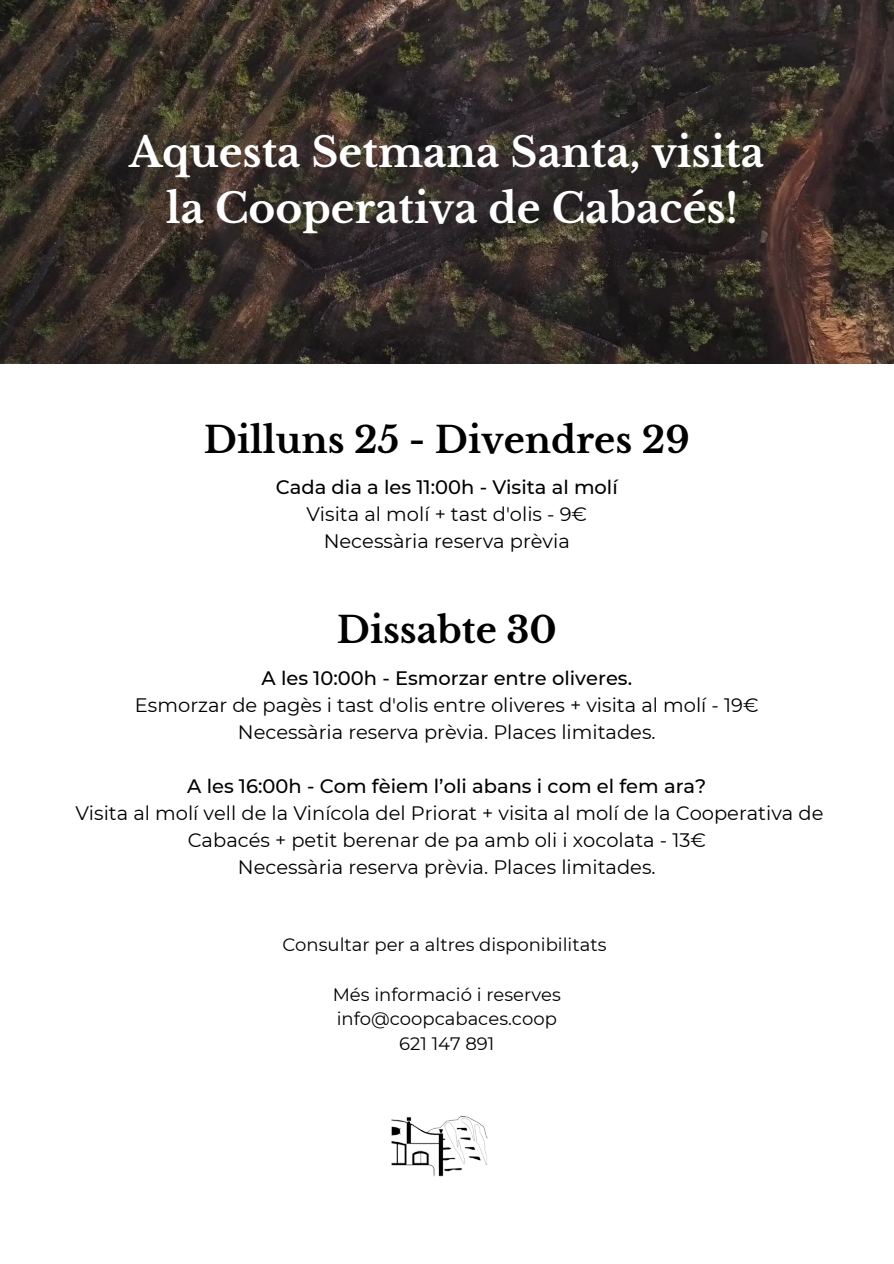
<style>
.page{position:relative;width:894px;height:1264px;background:#fff}
.page>*{position:absolute;margin:0;border:0;box-sizing:border-box;transform-origin:0 0}
.t1{font:700 40.8px/56.2px "Libre Baskerville";color:#fff;text-align:center}
.t2{font:700 36.15px "Libre Baskerville";color:#000}
.t3{font:19.5px/27px "Montserrat";color:#000;text-align:center}
.t4{font:500 19.5px "Montserrat";color:#000}
.t5{font:18px "Montserrat";color:#000}
</style>
<div class="page">
<img style="left:0;top:0;width:893px;height:363px">
<img style="left:391px;top:1116px;width:97px;height:61px">
<p class="t1" style="left:129px;top:125px;width:636px">Aquesta Setmana Santa, visita la Cooperativa de Cabacés!</p>
<p class="t2" style="left:204px;top:417px;width:487px">Dilluns 25 - Divendres 29</p>
<h1 class="t4" style="left:276px;top:475px;width:343px">Cada dia a les 11:00h - Visita al molí</h1>
<h2 class="t3" style="left:306px;top:500px;width:282px">Visita al molí + tast d'olis - 9€</h2>
<p class="t3" style="left:323px;top:527px;width:247px">Necessària reserva prèvia</p>
<p class="t2" style="left:337px;top:608px;width:221px">Dissabte 30</p>
<p class="t4" style="left:261px;top:666px;width:372px">A les 10:00h - Esmorzar entre oliveres.</p>
<h2 class="t3" style="left:135px;top:691px;width:625px">Esmorzar de pagès i tast d'olis entre oliveres + visita al molí - 19€</h2>
<p class="t3" style="left:238px;top:718px;width:419px">Necessària reserva prèvia. Places limitades.</p>
<p class="t4" style="left:187px;top:774px;width:520px">A les 16:00h - Com fèiem l’oli abans i com el fem ara?</p>
<p class="t3" style="left:75px;top:799px;width:749px">Visita al molí vell de la Vinícola del Priorat + visita al molí de la Cooperativa de<br>Cabacés + petit berenar de pa amb oli i xocolata - 13€</p>
<p class="t3" style="left:238px;top:853px;width:419px">Necessària reserva prèvia. Places limitades.</p>
<p class="t5" style="left:282px;top:933px;width:325px">Consultar per a altres disponibilitats</p>
<p class="t5" style="left:333px;top:983px;width:229px">Més informació i reserves</p>
<p class="t5" style="left:336px;top:1008px;width:222px">info@coopcabaces.coop</p>
<p class="t5" style="left:399px;top:1032px;width:97px">621 147 891</p>
</div>
